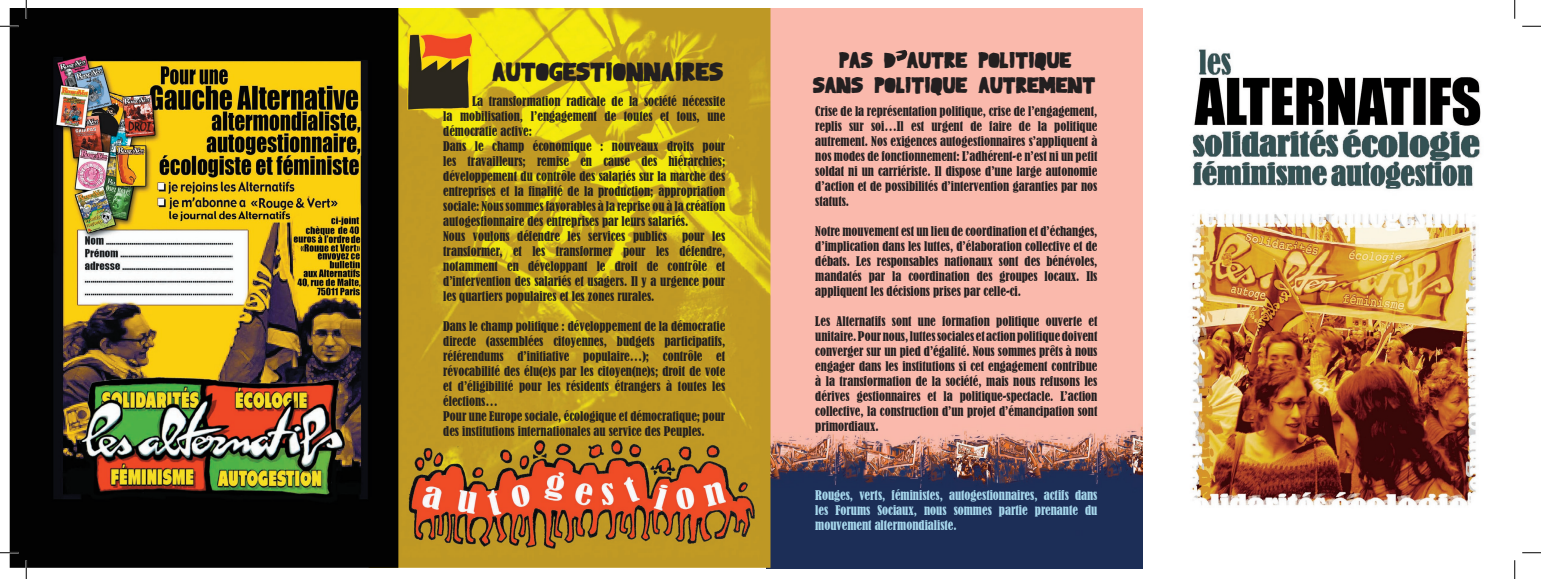
<style>
.page{position:relative;width:1541px;height:579px;background:#fff}
.page>*{position:absolute;margin:0;border:0;box-sizing:border-box;transform-origin:0 0}
.t1{font:26.25px "Gagailleseconde";color:#231f20}
.t2{font:22.5px/25px "Gagailleseconde";color:#231f20;text-align:center}
.t3{font:condensed 12.5px/15px "Bernard";color:#231f20;text-align:justify}
.t4{font:condensed 12.5px/15px "Bernard";color:#a7d8ed;text-align:justify}
</style>
<div class="page">
<img style="left:1142px;top:24px;width:339px;height:531px">
<img style="left:767px;top:9px;width:375px;height:559px">
<svg style="left:895px;top:49px;width:13px;height:12px"></svg>
<img style="left:398px;top:9px;width:372px;height:558px">
<img style="left:407px;top:33px;width:65px;height:77px">
<img style="left:10px;top:9px;width:388px;height:558px">
<svg style="left:0;top:25px;width:19px;height:2px"></svg>
<svg style="left:1522px;top:25px;width:19px;height:2px"></svg>
<svg style="left:0;top:552px;width:19px;height:1px"></svg>
<svg style="left:1522px;top:552px;width:19px;height:1px"></svg>
<svg style="left:25px;top:0;width:2px;height:19px"></svg>
<svg style="left:25px;top:560px;width:2px;height:19px"></svg>
<svg style="left:1514px;top:0;width:1px;height:19px"></svg>
<svg style="left:1514px;top:560px;width:1px;height:19px"></svg>
<h1 class="t1" style="left:492px;top:62px;width:232px">AUTOGESTIONNAIRES</h1>
<p class="t3" style="left:443px;top:94px;width:284px;text-align:left;text-indent:29px">La transformation radicale de la société nécessite la mobilisation, l’engagement de toutes et tous, une démocratie active:<br>Dans le champ économique : nouveaux droits pour les travailleurs; remise en cause des hiérarchies; développement du contrôle des salariés sur la marche des entreprises et la finalité de la production; appropriation sociale: Nous sommes favorables à la reprise ou à la création autogestionnaire des entreprises par leurs salariés.<br>Nous voulons défendre les services publics pour les transformer, et les transformer pour les défendre, notamment en développant le droit de contrôle et d’intervention des salariés et usagers. Il y a urgence pour les quartiers populaires et les zones rurales.</p>
<p class="t3" style="left:443px;top:319px;width:284px;text-align:left">Dans le champ politique : développement de la démocratie directe (assemblées citoyennes, budgets participatifs, référendums d’initiative populaire…); contrôle et révocabilité des élu(e)s par les citoyen(ne)s; droit de vote et d’éligibilité pour les résidents étrangers à toutes les élections…<br>Pour une Europe sociale, écologique et démocratique; pour des institutions internationales au service des Peuples.</p>
<h2 class="t2" style="left:813px;top:50px;width:284px">PAS D AUTRE POLITIQUE<br>SANS POLITIQUE AUTREMENT</h2>
<p class="t3" style="left:815px;top:103px;width:284px">Crise de la représentation politique, crise de l’engagement, replis sur soi…Il est urgent de faire de la politique autrement. Nos exigences autogestionnaires s’appliquent à nos modes de fonctionnement: L’adhérent-e n’est ni un petit soldat ni un carriériste. Il dispose d’une large autonomie d’action et de possibilités d’intervention garanties par nos statuts.</p>
<p class="t3" style="left:815px;top:223px;width:284px">Notre mouvement est un lieu de coordination et d’échanges, d’implication dans les luttes, d’élaboration collective et de débats. Les responsables nationaux sont des bénévoles, mandatés par la coordination des groupes locaux. Ils appliquent les décisions prises par celle-ci.</p>
<p class="t3" style="left:815px;top:313px;width:284px">Les Alternatifs sont une formation politique ouverte et unitaire. Pour nous, luttes sociales et action politique doivent converger sur un pied d’égalité. Nous sommes prêts à nous engager dans les institutions si cet engagement contribue à la transformation de la société, mais nous refusons les dérives gestionnaires et la politique-spectacle. L’action collective, la construction d’un projet d’émancipation sont primordiaux.</p>
<p class="t4" style="left:815px;top:488px;width:284px">Rouges, verts, féministes, autogestionnaires, actifs dans les Forums Sociaux, nous sommes partie prenante du mouvement altermondialiste.</p>
</div>
